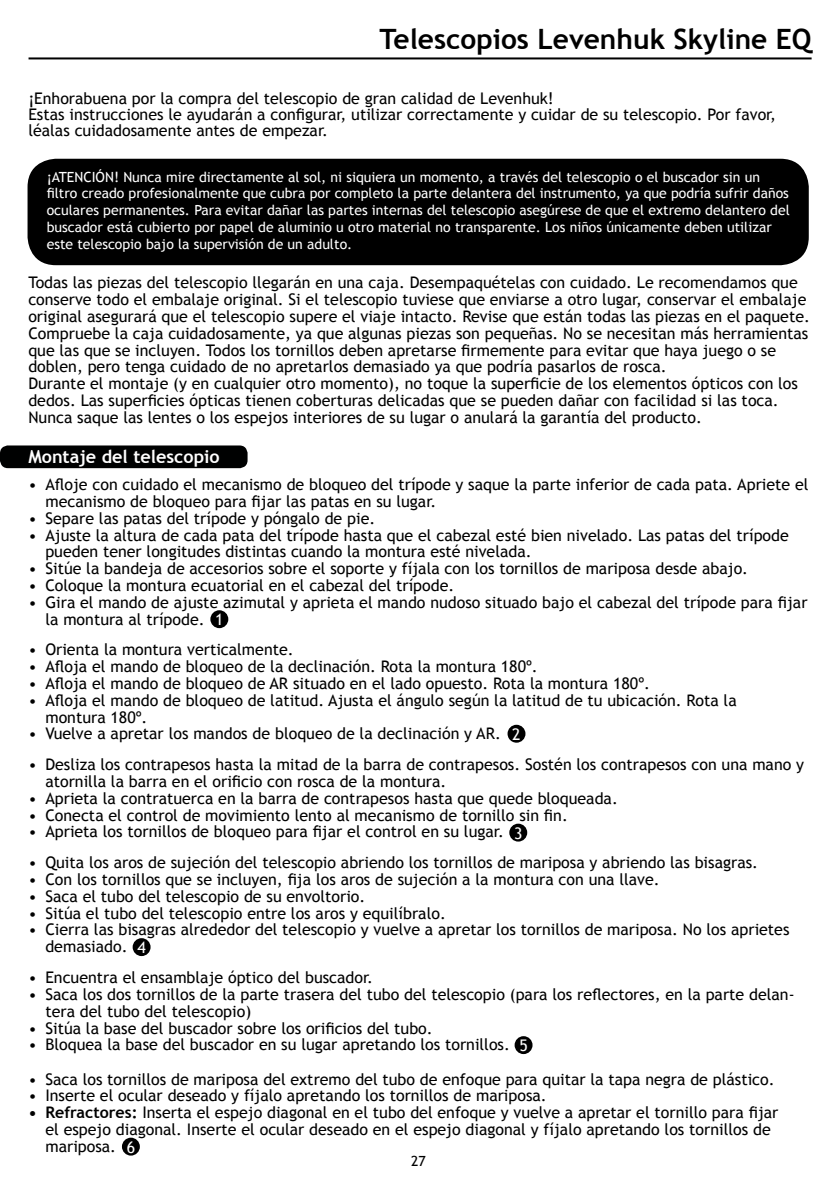
<style>
.page{position:relative;width:840px;height:1191px;background:#fff}
.page>*{position:absolute;margin:0;border:0;box-sizing:border-box;transform-origin:0 0}
.t1{font:700 28px "Trebuchet MS";color:#000}
.t2{font:700 18px "Trebuchet MS";color:#fff}
.t3{font:16px/16.8px "Trebuchet MS";color:#000}
.t4{font:16px "Trebuchet MS";color:#fff}
.t5{font:14px/16.8px "Trebuchet MS";color:#fff}
.t6{font:14px "Trebuchet MS";color:#000}
.s1{font-weight:700}
</style>
<div class="page">
<hr style="left:29px;top:57px;width:782px;height:2px;background:#000">
<div style="left:28px;top:159px;width:780px;height:106px;background:#000;border-radius:28px"></div>
<div style="left:0;top:445px;width:247px;height:23px;background:#000101;border-radius:8px"></div>
<div style="left:210px;top:610px;width:18px;height:18px;background:#000;border-radius:50%"></div>
<svg style="left:507px;top:725px;width:18px;height:17px"></svg>
<div style="left:509px;top:823px;width:18px;height:18px;background:#000;border-radius:50%"></div>
<div style="left:132px;top:938px;width:18px;height:18px;background:#000;border-radius:50%"></div>
<div style="left:514px;top:1036px;width:18px;height:18px;background:#000;border-radius:50%"></div>
<div style="left:122px;top:1137px;width:18px;height:18px;background:#000;border-radius:50%"></div>
<h1 class="t1" style="left:379px;top:22px;width:433px">Telescopios Levenhuk Skyline EQ</h1>
<p class="t3" style="left:28px;top:90px;width:748px;line-height:16px">¡Enhorabuena por la compra del telescopio de gran calidad de Levenhuk!<br>Estas instrucciones le ayudarán a configurar, utilizar correctamente y cuidar de su telescopio. Por favor, léalas cuidadosamente antes de empezar.</p>
<p class="t5" style="left:47px;top:168px;width:744px">¡ATENCIÓN! Nunca mire directamente al sol, ni siquiera un momento, a través del telescopio o el buscador sin un filtro creado profesionalmente que cubra por completo la parte delantera del instrumento, ya que podría sufrir daños oculares permanentes. Para evitar dañar las partes internas del telescopio asegúrese de que el extremo delantero del buscador está cubierto por papel de aluminio u otro material no transparente. Los niños únicamente deben utilizar este telescopio bajo la supervisión de un adulto.</p>
<p class="t3" style="left:28px;top:274px;width:782px">Todas las piezas del telescopio llegarán en una caja. Desempaquételas con cuidado. Le recomendamos que conserve todo el embalaje original. Si el telescopio tuviese que enviarse a otro lugar, conservar el embalaje original asegurará que el telescopio supere el viaje intacto. Revise que están todas las piezas en el paquete.<br>Compruebe la caja cuidadosamente, ya que algunas piezas son pequeñas. No se necesitan más herramientas que las que se incluyen. Todos los tornillos deben apretarse firmemente para evitar que haya juego o se doblen, pero tenga cuidado de no apretarlos demasiado ya que podría pasarlos de rosca.<br>Durante el montaje (y en cualquier otro momento), no toque la superficie de los elementos ópticos con los dedos. Las superficies ópticas tienen coberturas delicadas que se pueden dañar con facilidad si las toca.<br>Nunca saque las lentes o los espejos interiores de su lugar o anulará la garantía del producto.</p>
<p class="t2" style="left:28px;top:445px;width:193px">Montaje del telescopio</p>
<p class="t3" style="left:45px;top:476px;width:764px;text-indent:-17px">• Afloje con cuidado el mecanismo de bloqueo del trípode y saque la parte inferior de cada pata. Apriete el mecanismo de bloqueo para fijar las patas en su lugar.</p>
<p class="t3" style="left:28px;top:509px;width:348px">• Separe las patas del trípode y póngalo de pie.</p>
<p class="t3" style="left:45px;top:526px;width:744px;text-indent:-17px">• Ajuste la altura de cada pata del trípode hasta que el cabezal esté bien nivelado. Las patas del trípode pueden tener longitudes distintas cuando la montura esté nivelada.</p>
<p class="t3" style="left:28px;top:560px;width:720px">• Sitúe la bandeja de accesorios sobre el soporte y fíjala con los tornillos de mariposa desde abajo.</p>
<p class="t3" style="left:28px;top:577px;width:427px">• Coloque la montura ecuatorial en el cabezal del trípode.</p>
<p class="t3" style="left:45px;top:593px;width:763px;text-indent:-17px">• Gira el mando de ajuste azimutal y aprieta el mando nudoso situado bajo el cabezal del trípode para fijar la montura al trípode.</p>
<p class="t3" style="left:28px;top:641px;width:267px">• Orienta la montura verticalmente.</p>
<p class="t3" style="left:28px;top:658px;width:510px">• Afloja el mando de bloqueo de la declinación. Rota la montura 180º.</p>
<p class="t3" style="left:28px;top:675px;width:623px">• Afloja el mando de bloqueo de AR situado en el lado opuesto. Rota la montura 180º.</p>
<p class="t3" style="left:45px;top:691px;width:692px;text-indent:-17px">• Afloja el mando de bloqueo de latitud. Ajusta el ángulo según la latitud de tu ubicación. Rota la montura 180º.</p>
<p class="t3" style="left:28px;top:725px;width:474px">• Vuelve a apretar los mandos de bloqueo de la declinación y AR.</p>
<p class="t3" style="left:45px;top:756px;width:759px;text-indent:-17px">• Desliza los contrapesos hasta la mitad de la barra de contrapesos. Sostén los contrapesos con una mano y atornilla la barra en el orificio con rosca de la montura.</p>
<p class="t3" style="left:28px;top:789px;width:590px">• Aprieta la contratuerca en la barra de contrapesos hasta que quede bloqueada.</p>
<p class="t3" style="left:28px;top:806px;width:540px">• Conecta el control de movimiento lento al mecanismo de tornillo sin fin.</p>
<p class="t3" style="left:28px;top:823px;width:477px">• Aprieta los tornillos de bloqueo para fijar el control en su lugar.</p>
<p class="t3" style="left:28px;top:854px;width:730px">• Quita los aros de sujeción del telescopio abriendo los tornillos de mariposa y abriendo las bisagras.</p>
<p class="t3" style="left:28px;top:871px;width:632px">• Con los tornillos que se incluyen, fija los aros de sujeción a la montura con una llave.</p>
<p class="t3" style="left:28px;top:887px;width:338px">• Saca el tubo del telescopio de su envoltorio.</p>
<p class="t3" style="left:28px;top:904px;width:419px">• Sitúa el tubo del telescopio entre los aros y equilíbralo.</p>
<p class="t3" style="left:45px;top:921px;width:745px;text-indent:-17px">• Cierra las bisagras alrededor del telescopio y vuelve a apretar los tornillos de mariposa. No los aprietes demasiado.</p>
<p class="t3" style="left:28px;top:969px;width:346px">• Encuentra el ensamblaje óptico del buscador.</p>
<p class="t3" style="left:45px;top:985px;width:750px;text-indent:-17px">• Saca los dos tornillos de la parte trasera del tubo del telescopio (para los reflectores, en la parte delan&shy;tera del tubo del telescopio)</p>
<p class="t3" style="left:28px;top:1019px;width:405px">• Sitúa la base del buscador sobre los orificios del tubo.</p>
<p class="t3" style="left:28px;top:1036px;width:483px">• Bloquea la base del buscador en su lugar apretando los tornillos.</p>
<p class="t3" style="left:28px;top:1070px;width:747px">• Saca los tornillos de mariposa del extremo del tubo de enfoque para quitar la tapa negra de plástico.</p>
<p class="t3" style="left:28px;top:1087px;width:519px">• Inserte el ocular deseado y fíjalo apretando los tornillos de mariposa.</p>
<p class="t3" style="left:45px;top:1103px;width:734px;text-indent:-17px"><span class="s1">• Refractores:</span> Inserta el espejo diagonal en el tubo del enfoque y vuelve a apretar el tornillo para fijar el espejo diagonal. Inserte el ocular deseado en el espejo diagonal y fíjalo apretando los tornillos de mariposa.</p>
<p class="t4" style="left:215px;top:609px;width:10px">1</p>
<p class="t4" style="left:512px;top:724px;width:10px">2</p>
<p class="t4" style="left:514px;top:822px;width:10px">3</p>
<p class="t4" style="left:137px;top:937px;width:10px">4</p>
<p class="t4" style="left:519px;top:1035px;width:10px">5</p>
<p class="t4" style="left:127px;top:1136px;width:10px">6</p>
<p class="t6" style="left:411px;top:1152px;width:16px">27</p>
</div>
